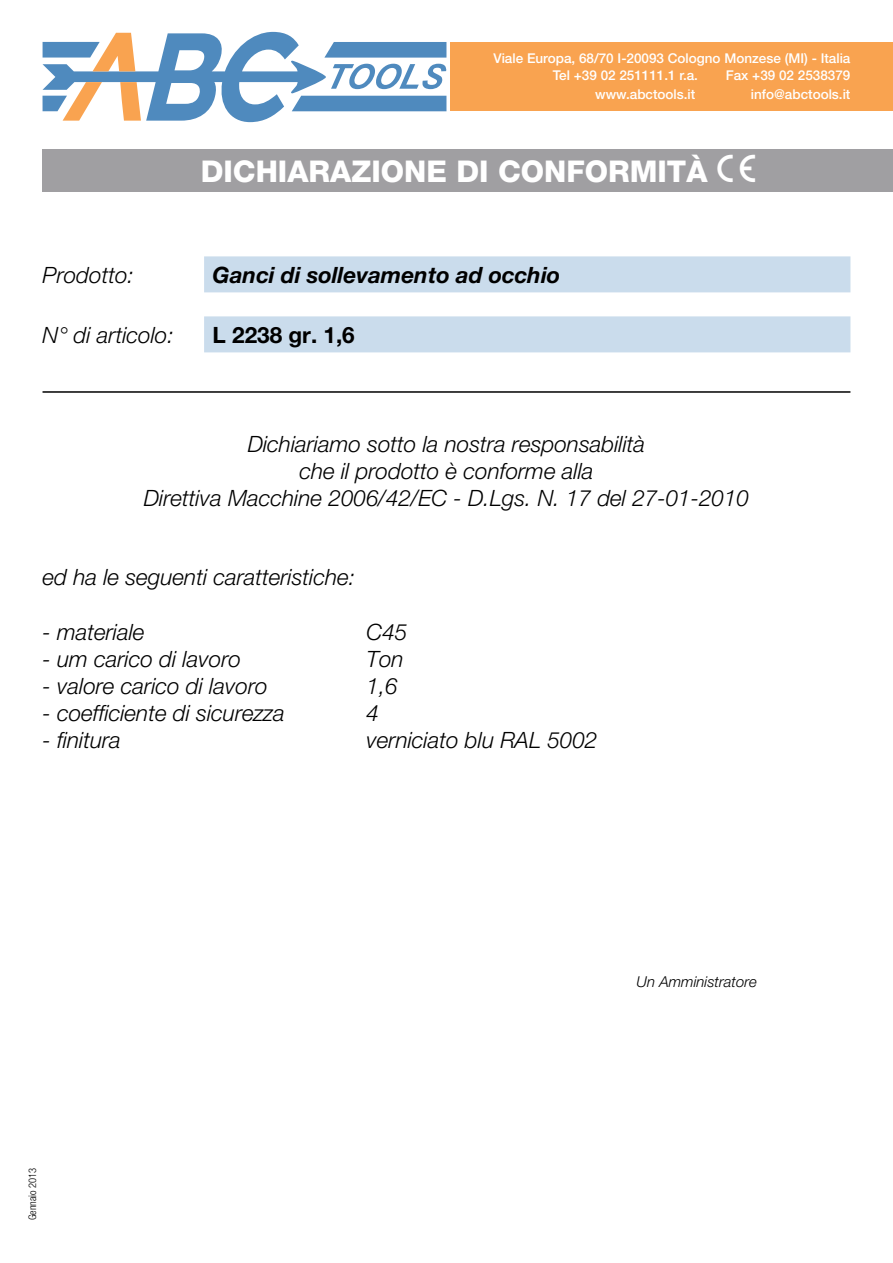
<style>
.page{position:relative;width:893px;height:1263px;background:#fff}
.page>*{position:absolute;margin:0;border:0;box-sizing:border-box;transform-origin:0 0}
.t1{font:800 30px "Helvetica Amos";color:#fff}
.t2{font:italic 300 22.5px/27px "Helvetica Amos";color:#000;text-align:center}
.t3{font:italic 700 22.5px "Helvetica Amos";color:#000}
.t4{font:700 22.5px "Helvetica Amos";color:#000}
.t5{font:italic 300 15px "Helvetica Amos";color:#000}
.t6{font:500 13.5px/16.5px "Helvetica Neue";color:#fff}
.t7{font:300 10.5px "Helvetica Amos Cond";color:#000}
</style>
<div class="page">
<div style="left:204px;top:256px;width:646px;height:36px;background:#cadcec"></div>
<div style="left:204px;top:316px;width:646px;height:36px;background:#cadcec"></div>
<svg style="left:43px;top:32px;width:403px;height:90px"></svg>
<div style="left:450px;top:42px;width:443px;height:69px;background:#f9a350"></div>
<div style="left:43px;top:149px;width:850px;height:42px;background:#a09fa2"></div>
<hr style="left:43px;top:391px;width:807px;height:2px;background:#000">
<p class="t6" style="left:553px;top:50px;width:299px;text-indent:-59px">Viale Europa, 68/70 I-20093 Cologno Monzese (MI) - Italia<br>Tel +39 02 251111.1 r.a.</p>
<p class="t6" style="left:726px;top:66px;width:126px">Fax +39 02 2538379</p>
<p class="t6" style="left:595px;top:86px;width:102px">www.abctools.it</p>
<p class="t6" style="left:751px;top:86px;width:101px">info@abctools.it</p>
<h1 class="t1" style="left:201px;top:154px;width:508px">DICHIARAZIONE DI CONFORMITÀ</h1>
<p class="t2" style="left:43px;top:262px;width:93px">Prodotto:</p>
<p class="t3" style="left:213px;top:262px;width:349px">Ganci di sollevamento ad occhio</p>
<p class="t2" style="left:43px;top:322px;width:133px">N° di articolo:</p>
<p class="t4" style="left:213px;top:322px;width:144px">L 2238 gr. 1,6</p>
<p class="t2" style="left:144px;top:430px;width:607px">Dichiariamo sotto la nostra responsabilità<br>che il prodotto è conforme alla<br>Direttiva Macchine 2006/42/EC - D.Lgs. N. 17 del 27-01-2010</p>
<p class="t2" style="left:43px;top:564px;width:314px">ed ha le seguenti caratteristiche:</p>
<p class="t2" style="left:43px;top:618px;width:104px">- materiale</p>
<p class="t2" style="left:367px;top:618px;width:42px">C45</p>
<p class="t2" style="left:43px;top:645px;width:200px">- um carico di lavoro</p>
<p class="t2" style="left:367px;top:645px;width:39px">Ton</p>
<p class="t2" style="left:43px;top:672px;width:227px">- valore carico di lavoro</p>
<p class="t2" style="left:367px;top:672px;width:33px">1,6</p>
<p class="t2" style="left:43px;top:699px;width:244px">- coefficiente di sicurezza</p>
<p class="t2" style="left:367px;top:699px;width:14px">4</p>
<p class="t2" style="left:43px;top:726px;width:80px">- finitura</p>
<p class="t2" style="left:367px;top:726px;width:232px">verniciato blu RAL 5002</p>
<p class="t7" style="left:26px;top:1220px;width:54px;rotate:-90deg">Gennaio 2013</p>
<p class="t5" style="left:637px;top:973px;width:122px">Un Amministratore</p>
</div>
